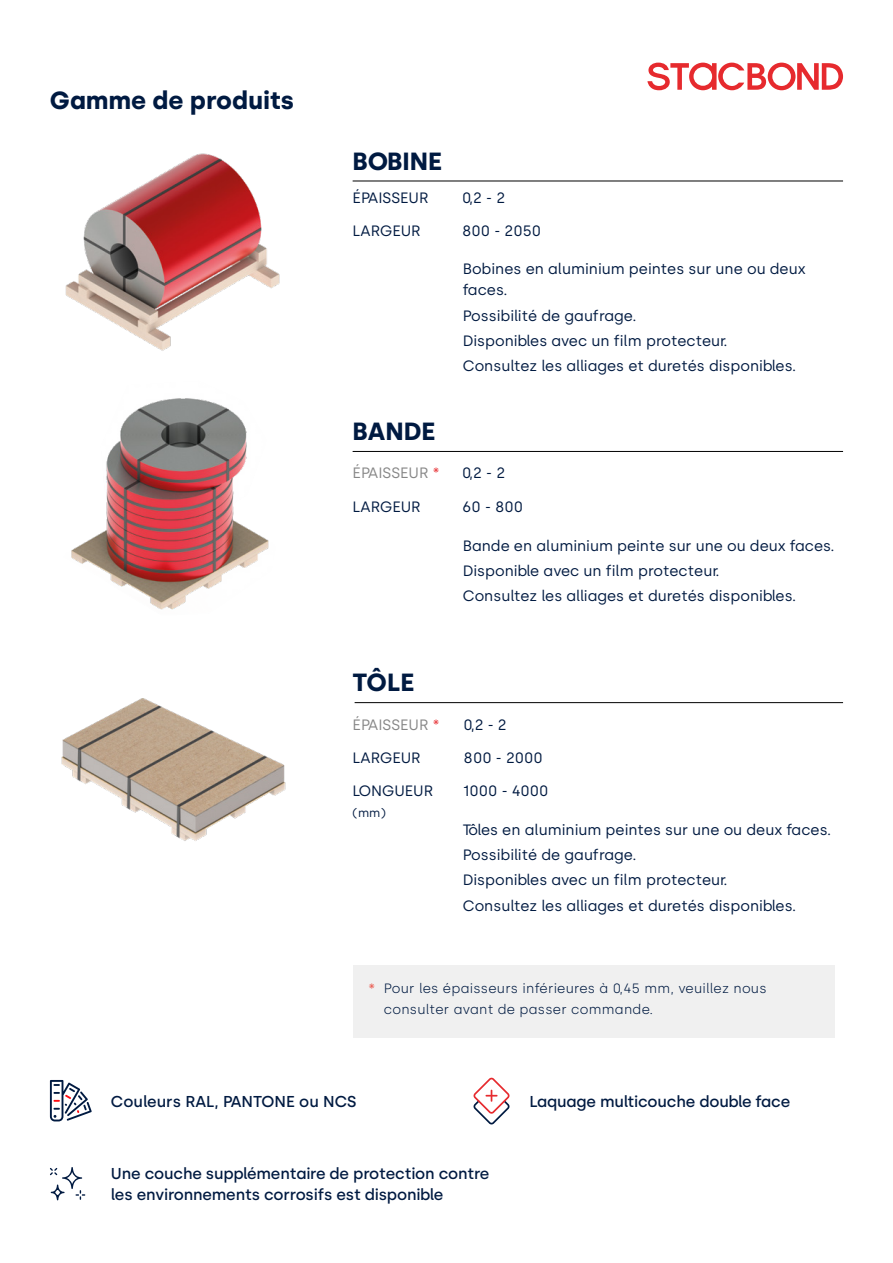
<style>
.page{position:relative;width:893px;height:1263px;background:#fff}
.page>*{position:absolute;margin:0;border:0;box-sizing:border-box;transform-origin:0 0}
.t1{font:700 24.9px "Silka";color:#001a41}
.t2{font:500 15.75px/21.3px "Silka";letter-spacing:-.01em;color:#001a41}
.t3{font:15px/25.2px "Silka";color:#001a41}
.t4{font:15px "Silka";color:#878787}
.t5{font:15px "Silka";color:#ea5246}
.t6{font:300 13.5px/21px "Silka";letter-spacing:.02em;color:#001a41}
.t7{font:12px "Silka";color:#001a41}
.s1{color:#e62a2e}
</style>
<div class="page">
<hr style="left:353px;top:451px;width:490px;height:1px;background:#000">
<hr style="left:353px;top:181px;width:490px;height:1px;background:#000">
<hr style="left:355px;top:702px;width:488px;height:1px;background:#000">
<img style="left:71px;top:398px;width:198px;height:212px">
<img style="left:65px;top:153px;width:215px;height:198px">
<img style="left:61px;top:698px;width:225px;height:143px">
<div style="left:353px;top:966px;width:481px;height:72px;background:#f0f0f0"></div>
<svg style="left:647px;top:63px;width:196px;height:27px"></svg>
<svg style="left:473px;top:1078px;width:36px;height:46px"></svg>
<svg style="left:50px;top:1080px;width:42px;height:41px"></svg>
<svg style="left:50px;top:1167px;width:35px;height:33px"></svg>
<h1 class="t1" style="left:50px;top:85px;width:245px">Gamme de produits</h1>
<h1 class="t1" style="left:353px;top:146px;width:91px">BOBINE</h1>
<p class="t3" style="left:353px;top:185px;width:77px">ÉPAISSEUR</p>
<p class="t3" style="left:462px;top:185px;width:45px">0,2 - 2</p>
<p class="t3" style="left:353px;top:218px;width:70px">LARGEUR</p>
<p class="t3" style="left:462px;top:218px;width:80px">800 - 2050</p>
<h1 class="t1" style="left:353px;top:416px;width:84px">BANDE</h1>
<p class="t3" style="left:463px;top:259px;width:344px;line-height:21px">Bobines en aluminium peintes sur une ou deux faces.</p>
<p class="t3" style="left:463px;top:303px;width:335px">Possibilité de gaufrage.<br>Disponibles avec un film protecteur.<br>Consultez les alliages et duretés disponibles.</p>
<p class="t4" style="left:353px;top:464px;width:89px">ÉPAISSEUR <span class="s1">*</span></p>
<p class="t3" style="left:462px;top:461px;width:45px">0,2 - 2</p>
<p class="t3" style="left:353px;top:494px;width:70px">LARGEUR</p>
<p class="t3" style="left:462px;top:494px;width:63px">60 - 800</p>
<h1 class="t1" style="left:353px;top:668px;width:63px">TÔLE</h1>
<p class="t3" style="left:463px;top:533px;width:373px">Bande en aluminium peinte sur une ou deux faces.<br>Disponible avec un film protecteur.<br>Consultez les alliages et duretés disponibles.</p>
<p class="t4" style="left:353px;top:715px;width:89px">ÉPAISSEUR <span class="s1">*</span></p>
<p class="t3" style="left:464px;top:712px;width:45px">0,2 - 2</p>
<p class="t3" style="left:353px;top:745px;width:70px">LARGEUR</p>
<p class="t3" style="left:464px;top:745px;width:81px">800 - 2000</p>
<p class="t3" style="left:353px;top:778px;width:82px">LONGUEUR</p>
<p class="t7" style="left:353px;top:806px;width:35px">(mm)</p>
<p class="t3" style="left:463px;top:778px;width:87px">1000 - 4000</p>
<p class="t3" style="left:463px;top:817px;width:370px">Tôles en aluminium peintes sur une ou deux faces.<br>Possibilité de gaufrage.<br>Disponibles avec un film protecteur.<br>Consultez les alliages et duretés disponibles.</p>
<p class="t5" style="left:368px;top:980px;width:9px">*</p>
<p class="t6" style="left:384px;top:978px;width:384px">Pour les épaisseurs inférieures à 0,45 mm, veuillez nous consulter avant de passer commande.</p>
<p class="t2" style="left:111px;top:1090px;width:247px">Couleurs RAL, PANTONE ou NCS</p>
<p class="t2" style="left:529px;top:1091px;width:262px">Laquage multicouche double face</p>
<p class="t2" style="left:111px;top:1163px;width:380px">Une couche supplémentaire de protection contre les environnements corrosifs est disponible</p>
</div>
